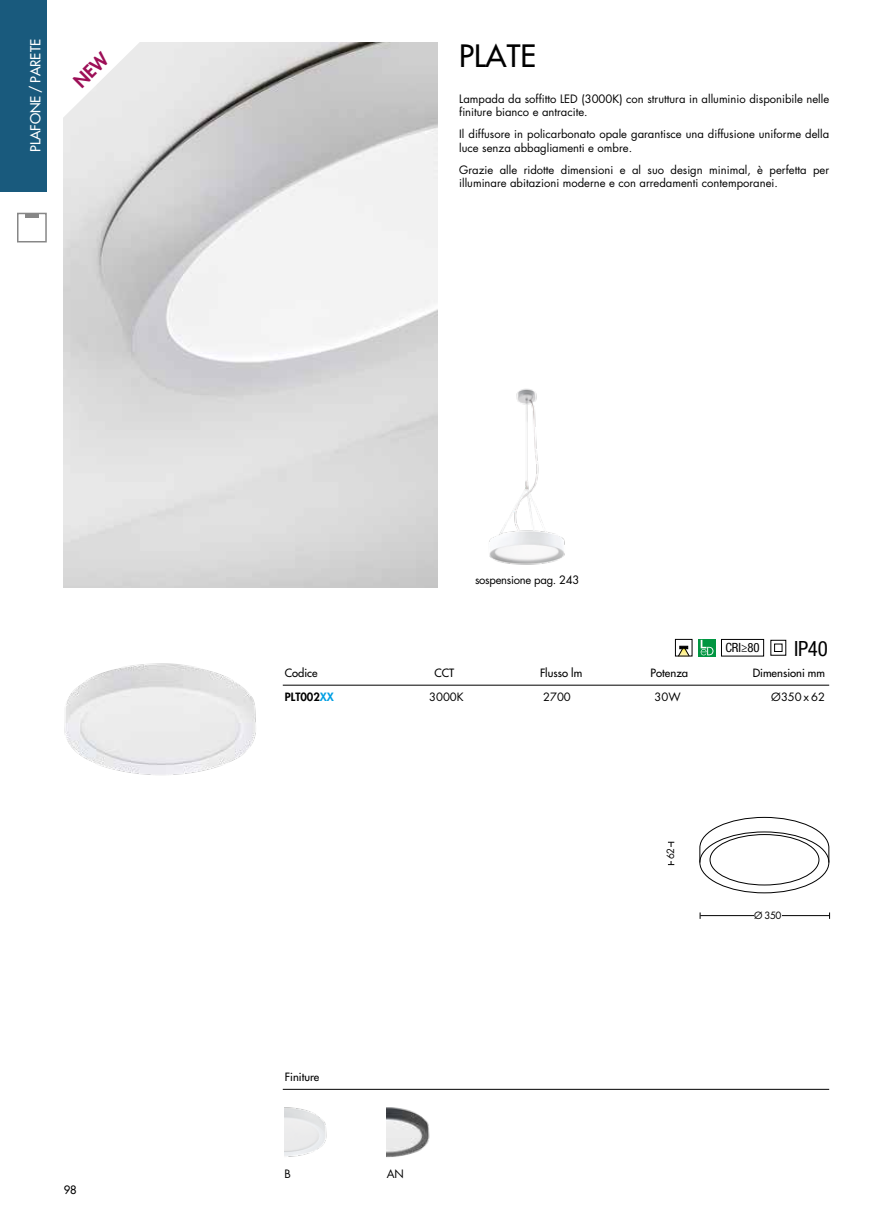
<style>
.page{position:relative;width:893px;height:1221px;background:#fff}
.page>*{position:absolute;margin:0;border:0;box-sizing:border-box;transform-origin:0 0}
.t1{font:500 30px "Futura Std";color:#000}
.t2{font:condensed 21px "Helvetica Neue LT Std";color:#000}
.t3{font:500 13.5px "Futura Std";color:#fff}
.t4{font:condensed 12.75px "Helvetica Neue LT Std";color:#000}
.t5{font:11.25px/13.5px "Futura Std";color:#000}
.t6{font:11.25px "Futura Std";letter-spacing:-.025em;color:#000}
.t7{font:500 11.25px "Futura Std";color:#000}
.t8{font:500 11.1px "Futura Std";color:#000}
.t9{font:11.1px "Futura Std";color:#000}
.t10{font:800 11.1px "Futura Std";color:#000}
.t11{font:9.75px "Futura Std";color:#000}
.s1{color:#009fe3}
</style>
<div class="page">
<div style="left:25px;top:213px;width:13px;height:5px;background:#878787"></div>
<div style="left:17px;top:213px;width:30px;height:29px;border:2px solid #878787"></div>
<div style="left:0;top:0;width:47px;height:191px;background:#195a7d"></div>
<hr style="left:283px;top:1088px;width:546px;height:1px;background:#000">
<img style="left:64px;top:43px;width:374px;height:544px">
<hr style="left:283px;top:685px;width:546px;height:1px;background:#000">
<div style="left:675px;top:639px;width:17px;height:17px;border:1px solid #000"></div>
<svg style="left:678px;top:646px;width:11px;height:10px"></svg>
<svg style="left:698px;top:639px;width:17px;height:17px"></svg>
<svg style="left:701px;top:640px;width:12px;height:15px"></svg>
<div style="left:721px;top:639px;width:43px;height:17px;border:1px solid #000"></div>
<svg style="left:770px;top:639px;width:16px;height:16px"></svg>
<img style="left:64px;top:663px;width:192px;height:112px">
<img style="left:387px;top:1107px;width:43px;height:51px">
<img style="left:285px;top:1107px;width:42px;height:50px">
<img style="left:489px;top:388px;width:76px;height:177px">
<svg style="left:699px;top:816px;width:131px;height:46px"></svg>
<hr style="left:700px;top:915px;width:129px;height:1px;background:#000">
<div style="left:754px;top:910px;width:28px;height:8px;background:#fff"></div>
<svg style="left:668px;top:842px;width:6px;height:23px"></svg>
<div style="left:666px;top:847px;width:11px;height:13px;background:#fff"></div>
<svg style="left:63px;top:42px;width:77px;height:76px"></svg>
<p class="t3" style="left:27px;top:152px;width:114px;rotate:-90deg">PLAFONE / PARETE</p>
<p class="t7" style="left:64px;top:1182px;width:15px">98</p>
<h1 class="t1" style="left:459px;top:37px;width:78px">PLATE</h1>
<p class="t5" style="left:459px;top:92px;width:371px">Lampada da soffitto LED (3000K) con struttura in alluminio disponibile nelle finiture bianco e antracite.</p>
<p class="t5" style="left:459px;top:128px;width:371px">Il diffusore in policarbonato opale garantisce una diffusione uniforme della luce senza abbagliamenti e ombre.</p>
<p class="t5" style="left:459px;top:163px;width:371px">Grazie alle ridotte dimensioni e al suo design minimal, è perfetta per illuminare abitazioni moderne e con arredamenti contemporanei.</p>
<p class="t6" style="left:475px;top:572px;width:106px">sospensione pag. 243</p>
<p class="t4" style="left:725px;top:640px;width:36px">CRI≥80</p>
<h2 class="t2" style="left:794px;top:636px;width:35px">IP40</h2>
<p class="t8" style="left:285px;top:666px;width:34px">Codice</p>
<p class="t8" style="left:434px;top:666px;width:21px">CCT</p>
<p class="t8" style="left:540px;top:666px;width:44px">Flusso lm</p>
<p class="t8" style="left:651px;top:666px;width:39px">Potenza</p>
<p class="t8" style="left:753px;top:666px;width:74px">Dimensioni mm</p>
<p class="t10" style="left:285px;top:689px;width:51px">PLT002<span class="s1">XX</span></p>
<p class="t9" style="left:429px;top:689px;width:36px">3000K</p>
<p class="t9" style="left:543px;top:689px;width:29px">2700</p>
<p class="t9" style="left:655px;top:689px;width:28px">30W</p>
<p class="t9" style="left:771px;top:689px;width:55px">Ø350 x 62</p>
<p class="t8" style="left:285px;top:1070px;width:36px">Finiture</p>
<p class="t5" style="left:284px;top:1167px;width:8px">B</p>
<p class="t5" style="left:387px;top:1167px;width:18px">AN</p>
<p class="t11" style="left:664px;top:859px;width:13px;rotate:-90deg">62</p>
<p class="t11" style="left:754px;top:908px;width:29px">Ø 350</p>
</div>
